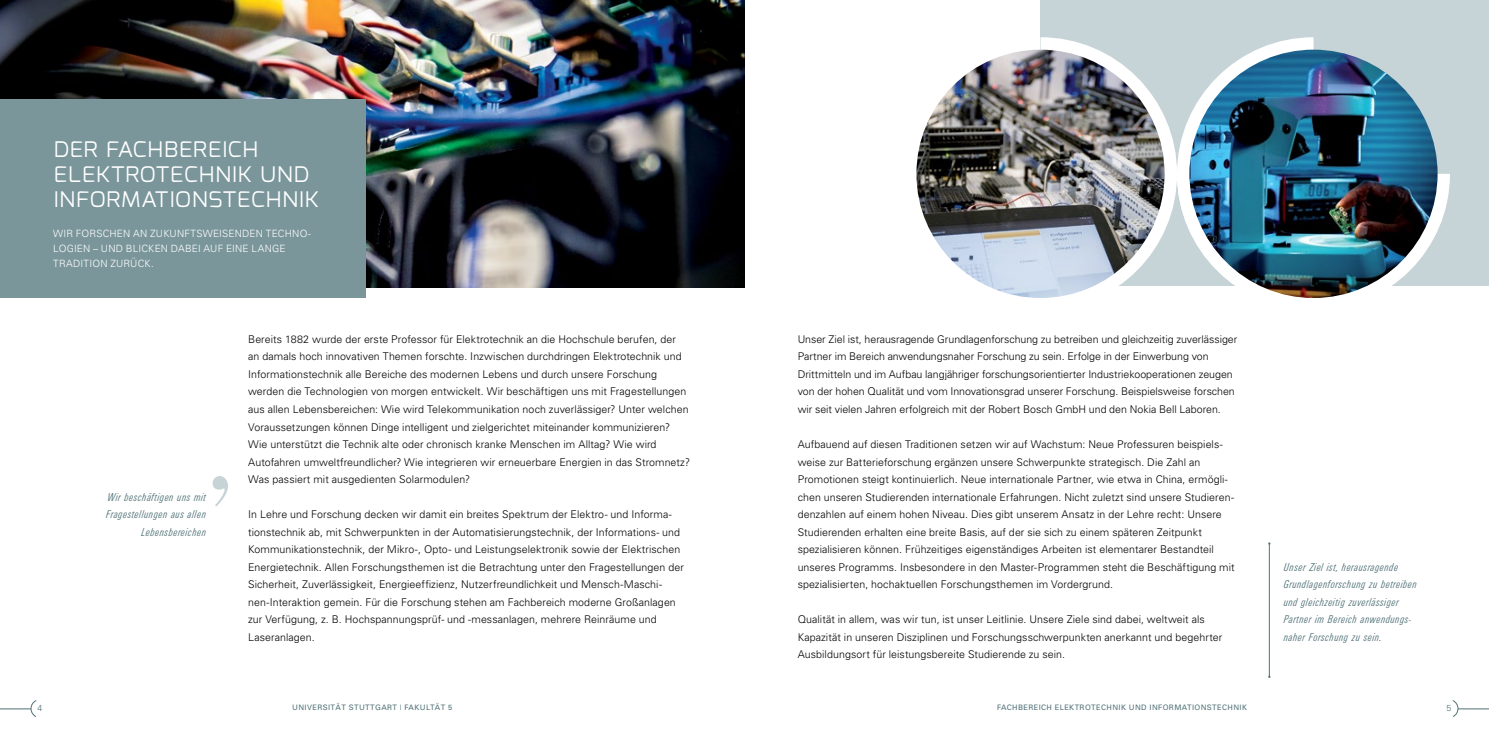
<style>
.page{position:relative;width:1489px;height:745px;background:#fff}
.page>*{position:absolute;margin:0;border:0;box-sizing:border-box;transform-origin:0 0}
.t1{font:300 122.5px "Moderno FB";color:#c7d4d7}
.t2{font:300 27.5px/25px "Exo";color:#fff}
.t3{font:italic 300 11.25px/17.5px "Univers Condensed BQ";letter-spacing:.05em;color:#507177}
.t4{font:300 10.62px/17.5px "Univers";letter-spacing:.005em;color:#000}
.t5{font:300 10px "Univers";color:#fff}
.t6{font:300 8.75px "Univers";color:#507177}
.t7{font:7.5px "Univers";letter-spacing:.05em;color:#507177}
</style>
<div class="page">
<img style="left:0;top:0;width:744px;height:287px">
<div style="left:1040px;top:0;width:448px;height:286px;background:#c7d4d7"></div>
<svg style="left:1040px;top:37px;width:409px;height:261px"></svg>
<img style="left:1189px;top:50px;width:248px;height:248px;border-radius:124px">
<img style="left:916px;top:50px;width:248px;height:248px;border-radius:124px">
<hr style="left:0;top:708px;width:31px;height:1px;background:#507177">
<svg style="left:31px;top:700px;width:6px;height:16px"></svg>
<hr style="left:1457px;top:708px;width:31px;height:1px;background:#507177">
<svg style="left:1452px;top:700px;width:5px;height:16px"></svg>
<hr style="left:1268px;top:544px;width:1px;height:131px;background:#507177">
<div style="left:0;top:99px;width:365px;height:199px;background:#7a969b"></div>
<h2 class="t2" style="left:53px;top:135px;width:268px">DER FACHBEREICH<br>ELEKTROTECHNIK UND<br>INFORMATIONSTECHNIK</h2>
<p class="t5" style="left:53px;top:228px;width:8px">wir</p>
<p class="t5" style="left:76px;top:228px;width:8px">forschen</p>
<p class="t5" style="left:133px;top:228px;width:25px">an zukunftsweisenden</p>
<p class="t5" style="left:266px;top:228px;width:8px">techno-</p>
<p class="t5" style="left:53px;top:243px;width:7px">logien</p>
<p class="t5" style="left:93px;top:243px;width:16px">– und</p>
<p class="t5" style="left:126px;top:243px;width:7px">blicken</p>
<p class="t5" style="left:171px;top:243px;width:7px">dabei</p>
<p class="t5" style="left:204px;top:243px;width:8px">auf</p>
<p class="t5" style="left:226px;top:243px;width:7px">eine</p>
<p class="t5" style="left:251px;top:243px;width:8px">lange</p>
<p class="t5" style="left:53px;top:258px;width:7px">tradition</p>
<p class="t5" style="left:110px;top:258px;width:8px">zur</p>
<p class="t5" style="left:130px;top:258px;width:25px">ück.</p>
<h1 class="t1" style="left:206px;top:453px;width:30px">’</h1>
<p class="t3" style="left:106px;top:488px;width:101px;text-align:right">Wir beschäftigen uns mit<br>Fragestellungen aus allen<br>Lebensbereichen</p>
<p class="t4" style="left:248px;top:330px;width:443px">Bereits 1882 wurde der erste Professor für Elektrotechnik an die Hochschule berufen, der an damals hoch innovativen Themen forschte. Inzwischen durchdringen Elektrotechnik und Informationstechnik alle Bereiche des modernen Lebens und durch unsere Forschung werden die Technologien von morgen entwickelt. Wir beschäftigen uns mit Fragestellungen aus allen Lebensbereichen: Wie wird Telekommunikation noch zuverlässiger? Unter welchen Voraussetzungen können Dinge intelligent und zielgerichtet miteinander kommunizieren?<br>Wie unterstützt die Technik alte oder chronisch kranke Menschen im Alltag? Wie wird Autofahren umweltfreundlicher? Wie integrieren wir erneuerbare Energien in das Stromnetz?<br>Was passiert mit ausgedienten Solarmodulen?</p>
<p class="t4" style="left:248px;top:505px;width:437px">In Lehre und Forschung decken wir damit ein breites Spektrum der Elektro- und Informa&shy;tionstechnik ab, mit Schwerpunkten in der Automatisierungstechnik, der Informations- und Kommunikationstechnik, der Mikro-, Opto- und Leistungselektronik sowie der Elektrischen Energietechnik. Allen Forschungsthemen ist die Betrachtung unter den Fragestellungen der Sicherheit, Zuverlässigkeit, Energieeffizienz, Nutzerfreundlichkeit und Mensch-Maschi&shy;nen-Interaktion gemein. Für die Forschung stehen am Fachbereich moderne Großanlagen zur Verfügung, z. B. Hochspannungsprüf- und -messanlagen, mehrere Reinräume und Laseranlagen.</p>
<p class="t4" style="left:797px;top:330px;width:441px">Unser Ziel ist, herausragende Grundlagenforschung zu betreiben und gleichzeitig zuverlässiger Partner im Bereich anwendungsnaher Forschung zu sein. Erfolge in der Einwerbung von Drittmitteln und im Aufbau langjähriger forschungsorientierter Industriekooperationen zeugen von der hohen Qualität und vom Innovationsgrad unserer Forschung. Beispielsweise forschen wir seit vielen Jahren erfolgreich mit der Robert Bosch GmbH und den Nokia Bell Laboren.</p>
<p class="t4" style="left:797px;top:435px;width:438px">Aufbauend auf diesen Traditionen setzen wir auf Wachstum: Neue Professuren beispiels&shy;weise zur Batterieforschung ergänzen unsere Schwerpunkte strategisch. Die Zahl an Promotionen steigt kontinuierlich. Neue internationale Partner, wie etwa in China, ermögli&shy;chen unseren Studierenden internationale Erfahrungen. Nicht zuletzt sind unsere Studieren&shy;denzahlen auf einem hohen Niveau. Dies gibt unserem Ansatz in der Lehre recht: Unsere Studierenden erhalten eine breite Basis, auf der sie sich zu einem späteren Zeitpunkt spezialisieren können. Frühzeitiges eigenständiges Arbeiten ist elementarer Bestandteil unseres Programms. Insbesondere in den Master-Programmen steht die Beschäftigung mit spezialisierten, hochaktuellen Forschungsthemen im Vordergrund.</p>
<p class="t4" style="left:797px;top:610px;width:426px">Qualität in allem, was wir tun, ist unser Leitlinie. Unsere Ziele sind dabei, weltweit als<br>Kapazität in unseren Disziplinen und Forschungsschwerpunkten anerkannt und begehrter<br>Ausbildungsort für leistungsbereite Studierende zu sein.</p>
<p class="t3" style="left:1283px;top:558px;width:135px">Unser Ziel ist, herausragende<br>Grundlagenforschung zu betreiben und gleichzeitig zuverlässiger<br>Partner im Bereich anwendungs&shy;naher Forschung zu sein.</p>
<p class="t6" style="left:37px;top:702px;width:6px">4</p>
<p class="t7" style="left:292px;top:702px;width:162px">UNIVERSITÄT STUTTGART | FAKULTÄT 5</p>
<p class="t7" style="left:997px;top:702px;width:251px">FACHBEREICH ELEKTROTECHNIK UND INFORMATIONSTECHNIK</p>
<p class="t6" style="left:1446px;top:702px;width:6px">5</p>
</div>
